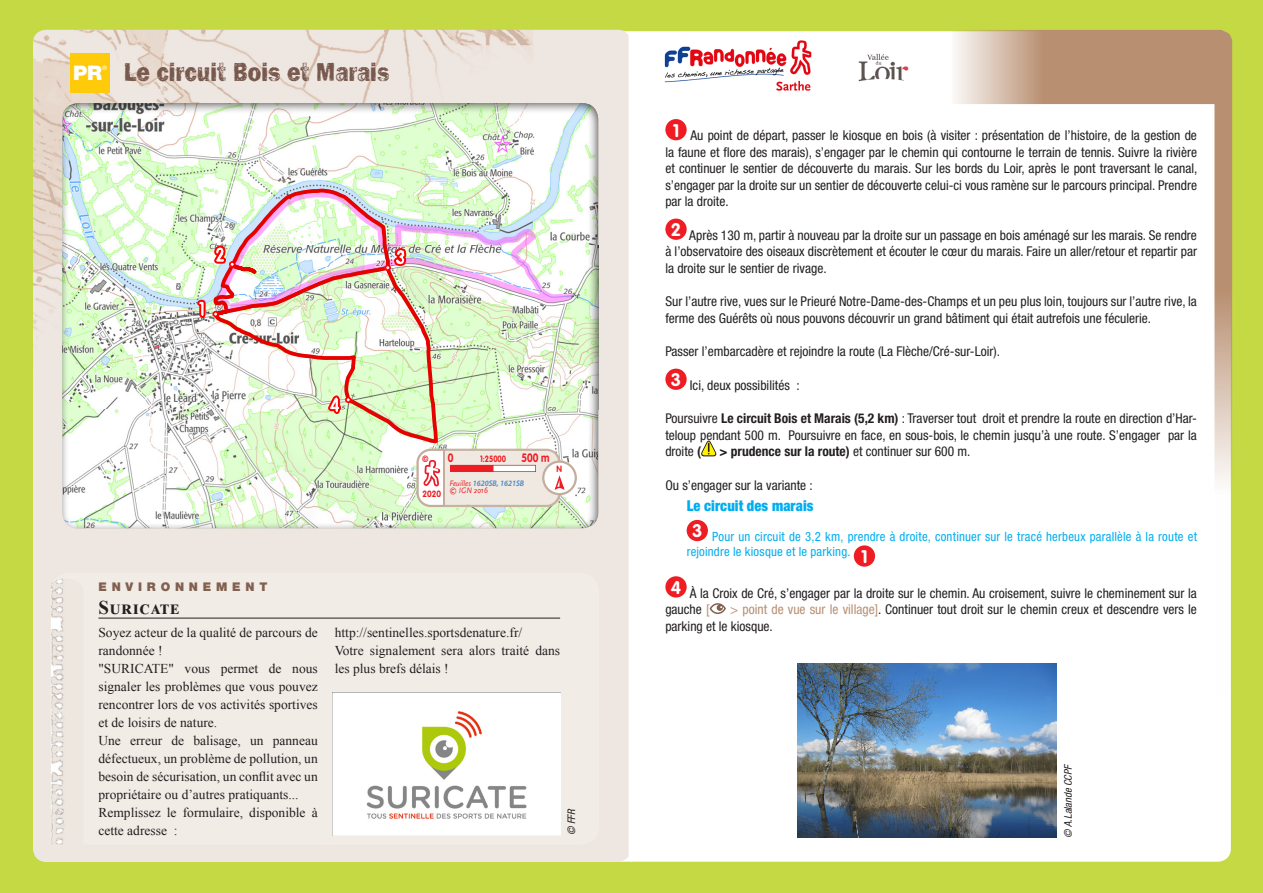
<style>
.page{position:relative;width:1263px;height:893px;background:#fff}
.page>*{position:absolute;margin:0;border:0;box-sizing:border-box;transform-origin:0 0}
.p_titre{font:27px "Frankie OTF";color:#78594e;scale:.83 1}
.t1{font:900 20.1px "Helvetica Neue LT Std";color:#fff}
.thema_titre{font:700 19.5px "Times New Roman";letter-spacing:.05em;color:#231f20}
.t2{font:700 18px "VAG Rounded Std";color:#fff}
.p_titre-2{font:900 condensed 15px "Helvetica Neue LT Std";letter-spacing:.005em;color:#00aeef;scale:.96 1}
.p_texte_avecptrep{font:condensed 13.5px/16.5px "Helvetica Neue LT Std";color:#231f20;text-align:justify}
.p_texte{font:condensed 13.5px/16.5px "Helvetica Neue LT Std";color:#231f20}
.thema_texte{font:13.5px/18px "Times New Roman";color:#231f20}
.p_texte-2{font:700 condensed 13.5px "Helvetica Neue LT Std";color:#231f20}
.p_texte_avecptrep-2{font:condensed 12.75px/15px "Helvetica Neue LT Std";letter-spacing:.015em;color:#00aeef}
.thema_typologie{font:900 12px "Helvetica Neue LT Std";letter-spacing:.4em;color:#81604f}
.t3{font:700 12px "VAG Rounded Std";color:#ee1d23;scale:.82 1}
.media_copyright{font:italic condensed 10.5px "Helvetica Neue LT Std";color:#231f20}
.emprise_AnneeFFRP{font:700 9px "VAG Rounded Std";color:#ee1d23;scale:.82 1}
.emprise_AnneeFFRP-2{font:700 9px "VAG Rounded Std";color:#ee1d23;scale:.9 1}
.emprise_FeuillesIGN{font:italic 700 8.25px "Myriad Pro";color:#5a91c6;scale:.9 1}
.emprise_AnneesIGN{font:italic 8.25px "Scala Sans";color:#ee1d23;scale:.9 1}
.t4{font:6.15px "Helvetica Neue LT Std";color:#fff}
.s1{font-family:"Scala Sans";font-weight:400;color:#ee1d23}
.s2{font-weight:700}
.s3{font-weight:400}
.s4{color:#b88f71}
</style>
<div class="page">
<div style="left:0;top:0;width:631px;height:893px;background:#c4d944"></div>
<div style="left:631px;top:0;width:632px;height:893px;background:#c4d944"></div>
<div style="left:632px;top:31px;width:599px;height:831px;background:#fff"></div>
<svg style="left:951px;top:30px;width:281px;height:667px;background:#f5f1ed"></svg>
<img style="left:33px;top:30px;width:596px;height:832px">
<div style="left:665px;top:119px;width:22px;height:21px;background:#ee1d23;border-radius:50%"></div>
<div style="left:665px;top:219px;width:22px;height:21px;background:#ee1d23;border-radius:50%"></div>
<div style="left:665px;top:369px;width:22px;height:21px;background:#ee1d23;border-radius:50%"></div>
<svg style="left:700px;top:440px;width:17px;height:16px"></svg>
<div style="left:687px;top:520px;width:21px;height:21px;background:#ee1d23;border-radius:50%"></div>
<div style="left:854px;top:545px;width:21px;height:22px;background:#ee1d23;border-radius:50%"></div>
<div style="left:665px;top:576px;width:22px;height:21px;background:#ee1d23;border-radius:50%"></div>
<svg style="left:710px;top:603px;width:16px;height:11px"></svg>
<div style="left:71px;top:54px;width:39px;height:39px;background:#feca0a"></div>
<div style="left:62px;top:102px;width:537px;height:427px;background:#231f20;opacity:.75"></div>
<svg style="left:416px;top:449px;width:161px;height:58px;background:#eddad4"></svg>
<div style="left:51px;top:573px;width:548px;height:272px;background:#f2ece6;border-radius:18px"></div>
<hr style="left:98px;top:618px;width:462px;height:1px;background:#231f20">
<img style="left:51px;top:579px;width:14px;height:266px">
<img style="left:332px;top:692px;width:228px;height:143px">
<svg style="left:653px;top:40px;width:170px;height:57px"></svg>
<img style="left:665px;top:40px;width:146px;height:57px">
<div style="left:838px;top:40px;width:89px;height:57px;background:#fff"></div>
<img style="left:853px;top:40px;width:59px;height:57px">
<img style="left:798px;top:664px;width:259px;height:174px">
<p class="t1" style="left:73px;top:61px;width:31px">PR</p>
<p class="p_titre" style="left:124px;top:56px;width:321px">Le circuit Bois et Marais</p>
<p class="t4" style="left:102px;top:65px;width:6px">®</p>
<p class="emprise_AnneeFFRP-2" style="left:422px;top:453px;width:9px">©</p>
<p class="t3" style="left:448px;top:451px;width:8px">0</p>
<p class="emprise_AnneeFFRP" style="left:480px;top:454px;width:33px">1:25000</p>
<p class="t3" style="left:522px;top:451px;width:36px">500 m</p>
<p class="emprise_AnneeFFRP-2" style="left:557px;top:463px;width:8px">N</p>
<p class="emprise_AnneeFFRP-2" style="left:422px;top:489px;width:22px">2020</p>
<p class="emprise_FeuillesIGN" style="left:450px;top:478px;width:85px"><span class="s1">Feuilles</span> 1620SB, 1621SB</p>
<p class="emprise_AnneesIGN" style="left:450px;top:485px;width:44px">© IGN 2016</p>
<p class="thema_typologie" style="left:98px;top:580px;width:170px">ENVIRONNEMENT</p>
<p class="thema_titre" style="left:98px;top:593px;width:82px">Suricate</p>
<p class="thema_texte" style="left:98px;top:623px;width:221px">Soyez acteur de la qualité de parcours de randonnée !</p>
<p class="thema_texte" style="left:98px;top:659px;width:221px;text-align:justify">"SURICATE" vous permet de nous signaler les problèmes que vous pouvez rencontrer lors de vos activités sportives et de loisirs de nature.</p>
<p class="thema_texte" style="left:98px;top:731px;width:221px;text-align:justify">Une erreur de balisage, un panneau défectueux, un problème de pollution, un besoin de sécurisation, un conflit avec un propriétaire ou d’autres pratiquants...</p>
<p class="thema_texte" style="left:98px;top:803px;width:221px">Remplissez le formulaire, disponible à cette adresse :</p>
<p class="thema_texte" style="left:335px;top:623px;width:189px">http://sentinelles.sportsdenature.fr/</p>
<p class="thema_texte" style="left:335px;top:641px;width:227px">Votre signalement sera alors traité dans les plus brefs délais !</p>
<p class="media_copyright" style="left:565px;top:835px;width:28px;rotate:-90deg">© FFR</p>
<p class="t2" style="left:673px;top:120px;width:8px">1</p>
<p class="p_texte_avecptrep" style="left:665px;top:127px;width:534px;text-indent:25px">Au point de départ, passer le kiosque en bois (à visiter : présentation de l’histoire, de la gestion de la faune et flore des marais), s’engager par le chemin qui contourne le terrain de tennis. Suivre la rivière et continuer le sentier de découverte du marais. Sur les bords du Loir, après le pont traversant le canal, s’engager par la droite sur un sentier de découverte celui-ci vous ramène sur le parcours principal. Prendre par la droite.</p>
<p class="t2" style="left:671px;top:219px;width:12px">2</p>
<p class="p_texte_avecptrep" style="left:665px;top:227px;width:533px;text-indent:24px">Après 130 m, partir à nouveau par la droite sur un passage en bois aménagé sur les marais. Se rendre à l’observatoire des oiseaux discrètement et écouter le cœur du marais. Faire un aller/retour et repartir par la droite sur le sentier de rivage.</p>
<p class="p_texte" style="left:665px;top:293px;width:533px">Sur l’autre rive, vues sur le Prieuré Notre-Dame-des-Champs et un peu plus loin, toujours sur l’autre rive, la ferme des Guérêts où nous pouvons découvrir un grand bâtiment qui était autrefois une féculerie.</p>
<p class="p_texte" style="left:665px;top:343px;width:336px">Passer l’embarcadère et rejoindre la route (La Flèche/Cré-sur-Loir).</p>
<p class="t2" style="left:671px;top:369px;width:12px">3</p>
<p class="p_texte_avecptrep" style="left:690px;top:377px;width:111px">Ici, deux possibilités :</p>
<p class="p_texte" style="left:665px;top:410px;width:533px;text-align:justify">Poursuivre <span class="s2">Le circuit Bois et Marais (5,2 km)</span> : Traverser tout droit et prendre la route en direction d’Har&shy;teloup pendant 500 m. Poursuivre en face, en sous-bois, le chemin jusqu’à une route. S’engager par la droite <span class="s2">(</span></p>
<p class="p_texte-2" style="left:719px;top:443px;width:252px">&gt; prudence sur la route) <span class="s3">et continuer sur 600 m.</span></p>
<p class="p_texte" style="left:665px;top:477px;width:149px">Ou s’engager sur la variante :</p>
<p class="p_titre-2" style="left:687px;top:496px;width:134px">Le circuit des marais</p>
<p class="t2" style="left:692px;top:521px;width:12px">3</p>
<p class="p_texte_avecptrep-2" style="left:687px;top:529px;width:512px;text-indent:25px">Pour un circuit de 3,2 km, prendre à droite, continuer sur le tracé herbeux parallèle à la route et rejoindre le kiosque et le parking.</p>
<p class="t2" style="left:861px;top:546px;width:8px">1</p>
<p class="t2" style="left:671px;top:577px;width:12px">4</p>
<p class="p_texte_avecptrep" style="left:665px;top:584px;width:533px;text-indent:24px">À la Croix de Cré, s’engager par la droite sur le chemin. Au croisement, suivre le cheminement sur la gauche <span class="s4">[</span></p>
<p class="p_texte_avecptrep" style="left:665px;top:601px;width:533px;text-indent:65px"><span class="s4">&gt; point de vue sur le village]</span>. Continuer tout droit sur le chemin creux et descendre vers le parking et le kiosque.</p>
<p class="media_copyright" style="left:1062px;top:838px;width:75px;rotate:-90deg">© A.Lalande CCPF</p>
</div>
